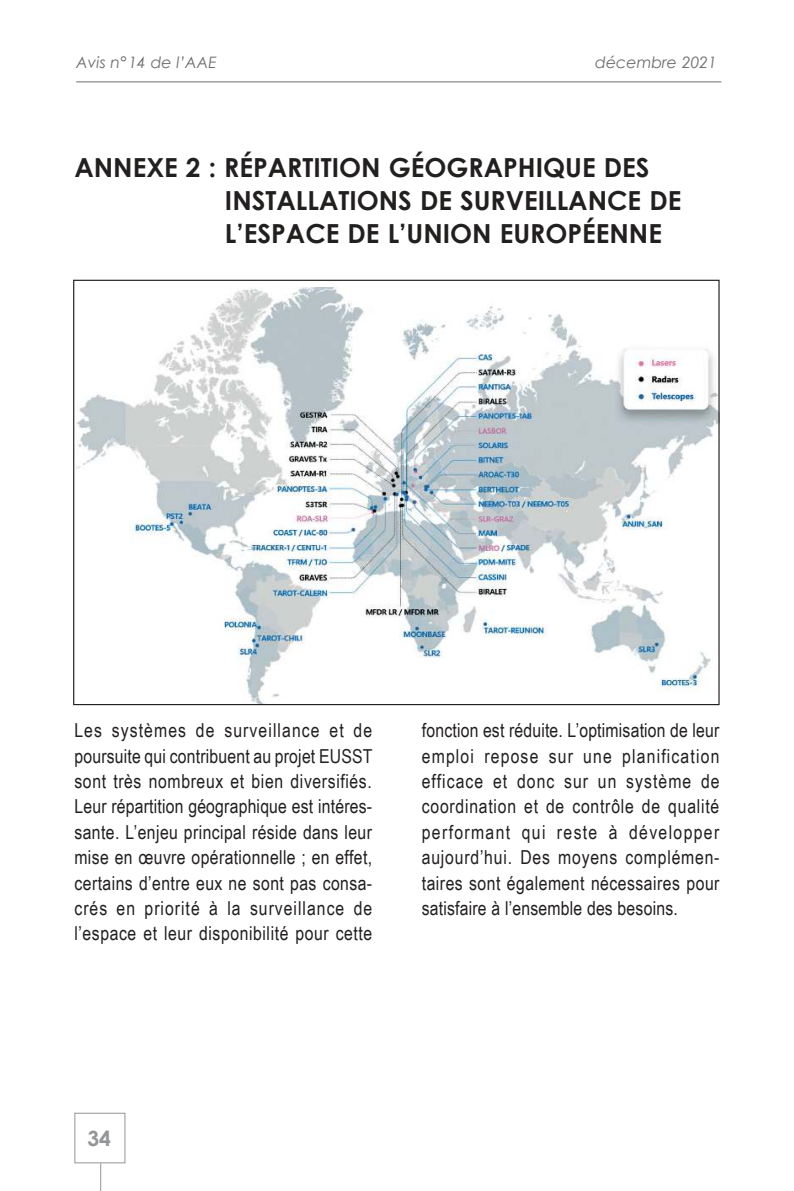
<style>
.page{position:relative;width:794px;height:1191px;background:#fff}
.page>*{position:absolute;margin:0;border:0;box-sizing:border-box;transform-origin:0 0}
.t1{font:700 26.25px/33.2px "Century Gothic";color:#221f1f}
.t2{font:700 21px "Century Gothic";color:#939597}
.t3{font:19.25px/25.4px "Arial Narrow";letter-spacing:.03em;color:#221f1f;text-align:justify}
.t4{font:italic 15.75px "Century Gothic";color:#6c6e70}
</style>
<div class="page">
<hr style="left:76px;top:82px;width:645px;height:1px;background:#6c6e70">
<div style="left:74px;top:1112px;width:51px;height:51px;border:1px solid #939597"></div>
<svg style="left:100px;top:1163px;width:1px;height:28px"></svg>
<img style="left:77px;top:288px;width:640px;height:415px">
<p class="t4" style="left:76px;top:53px;width:142px">Avis n° 14 de l’AAE</p>
<p class="t4" style="left:595px;top:53px;width:123px">décembre 2021</p>
<h1 class="t1" style="left:225px;top:152px;width:458px;text-indent:-150px">ANNEXE 2 : RÉPARTITION GÉOGRAPHIQUE DES<br>INSTALLATIONS DE SURVEILLANCE DE<br>L’ESPACE DE L’UNION EUROPÉENNE</h1>
<p class="t3" style="left:74px;top:719px;width:299px">Les systèmes de surveillance et de poursuite qui contribuent au projet EUSST sont très nombreux et bien diversifiés.<br>Leur répartition géographique est intéres&shy;sante. L’enjeu principal réside dans leur mise en œuvre opérationnelle ; en effet, certains d’entre eux ne sont pas consa&shy;crés en priorité à la surveillance de l’espace et leur disponibilité pour cette</p>
<p class="t3" style="left:422px;top:719px;width:299px">fonction est réduite. L’optimisation de leur emploi repose sur une planification efficace et donc sur un système de coordination et de contrôle de qualité performant qui reste à développer aujourd’hui. Des moyens complémen&shy;taires sont également nécessaires pour satisfaire à l’ensemble des besoins.</p>
<p class="t2" style="left:87px;top:1128px;width:25px">34</p>
</div>
